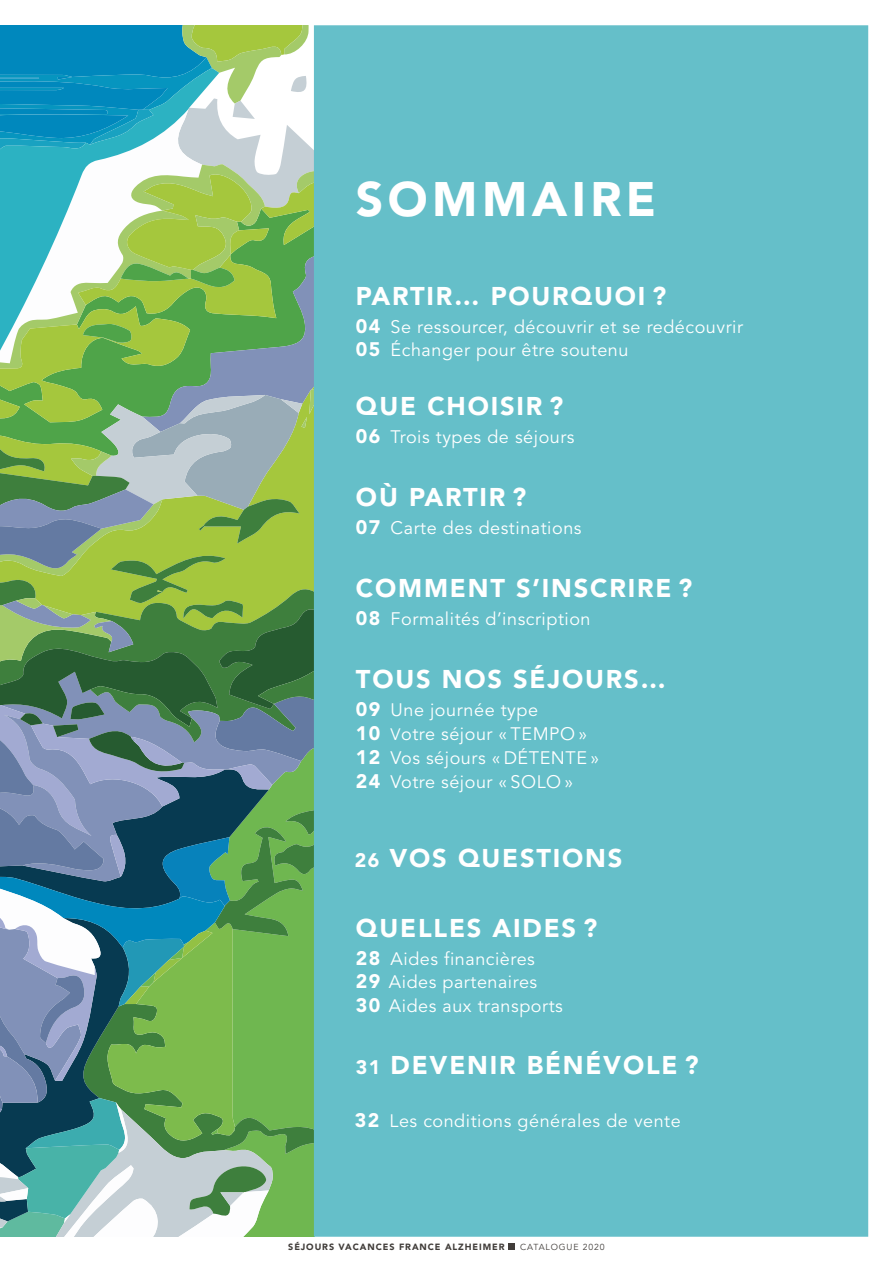
<style>
.page{position:relative;width:893px;height:1263px;background:#fff}
.page>*{position:absolute;margin:0;border:0;box-sizing:border-box;transform-origin:0 0}
.t1{font:900 48px "Avenir LT Std";letter-spacing:.09em;color:#fff}
.t2{font:900 25.5px "Avenir LT Std";letter-spacing:.07em;color:#fff}
.t3{font:18px/23.7px "Avenir LT Std";letter-spacing:.03em;color:#fff}
.t4{font:900 9px "Avenir LT Std";letter-spacing:.1em;color:#413d3a}
.t5{font:8.7px "Avenir LT Std";letter-spacing:.1em;color:#413d3a}
.s1{font-weight:900;font-size:19.5px}
.s2{font-size:16.5px}
.s3{font-size:19.5px}
</style>
<div class="page">
<svg style="left:509px;top:1244px;width:6px;height:6px"></svg>
<svg style="left:0;top:26px;width:314px;height:1211px"></svg>
<div style="left:314px;top:25px;width:554px;height:1212px;background:#65bfc9;border:2px solid #65bfc9"></div>
<h1 class="t1" style="left:356px;top:170px;width:302px">SOMMAIRE</h1>
<h2 class="t2" style="left:356px;top:280px;width:312px">PARTIR… POURQUOI ?</h2>
<p class="t3" style="left:356px;top:315px;width:389px"><span class="s1">04</span> Se ressourcer, découvrir et se redécouvrir<br><span class="s1">05</span> Échanger pour être soutenu</p>
<h2 class="t2" style="left:356px;top:391px;width:209px">QUE CHOISIR ?</h2>
<p class="t3" style="left:356px;top:426px;width:220px"><span class="s1">06</span> Trois types de séjours</p>
<h2 class="t2" style="left:356px;top:482px;width:172px">OÙ PARTIR ?</h2>
<p class="t3" style="left:356px;top:517px;width:227px"><span class="s1">07</span> Carte des destinations</p>
<h2 class="t2" style="left:356px;top:573px;width:338px">COMMENT S’INSCRIRE ?</h2>
<p class="t3" style="left:356px;top:608px;width:236px"><span class="s1">08</span> Formalités d’inscription</p>
<h2 class="t2" style="left:356px;top:664px;width:311px">TOUS NOS SÉJOURS…</h2>
<p class="t3" style="left:356px;top:699px;width:245px"><span class="s1">09</span> Une journée type<br><span class="s1">10</span> <span class="s2">V</span>otre séjour « TEMPO »<br><span class="s1">12</span> Vos séjours « DÉTENTE »<br><span class="s1">24</span> Votre séjour « SOLO »</p>
<h2 class="t2" style="left:355px;top:843px;width:269px"><span class="s3">26</span> VOS QUESTIONS</h2>
<h2 class="t2" style="left:356px;top:912px;width:243px">QUELLES AIDES ?</h2>
<p class="t3" style="left:356px;top:947px;width:208px"><span class="s1">28</span> Aides financières<br><span class="s1">29</span> Aides partenaires<br><span class="s1">30</span> Aides aux transports</p>
<h2 class="t2" style="left:356px;top:1049px;width:344px"><span class="s3">31</span> DEVENIR BÉNÉVOLE ?</h2>
<p class="t3" style="left:355px;top:1110px;width:327px"><span class="s1">32</span> Les conditions générales de vente</p>
<p class="t4" style="left:288px;top:1242px;width:218px">SÉJOURS VACANCES FRANCE ALZHEIMER</p>
<p class="t5" style="left:520px;top:1242px;width:86px">CATALOGUE 2020</p>
</div>
